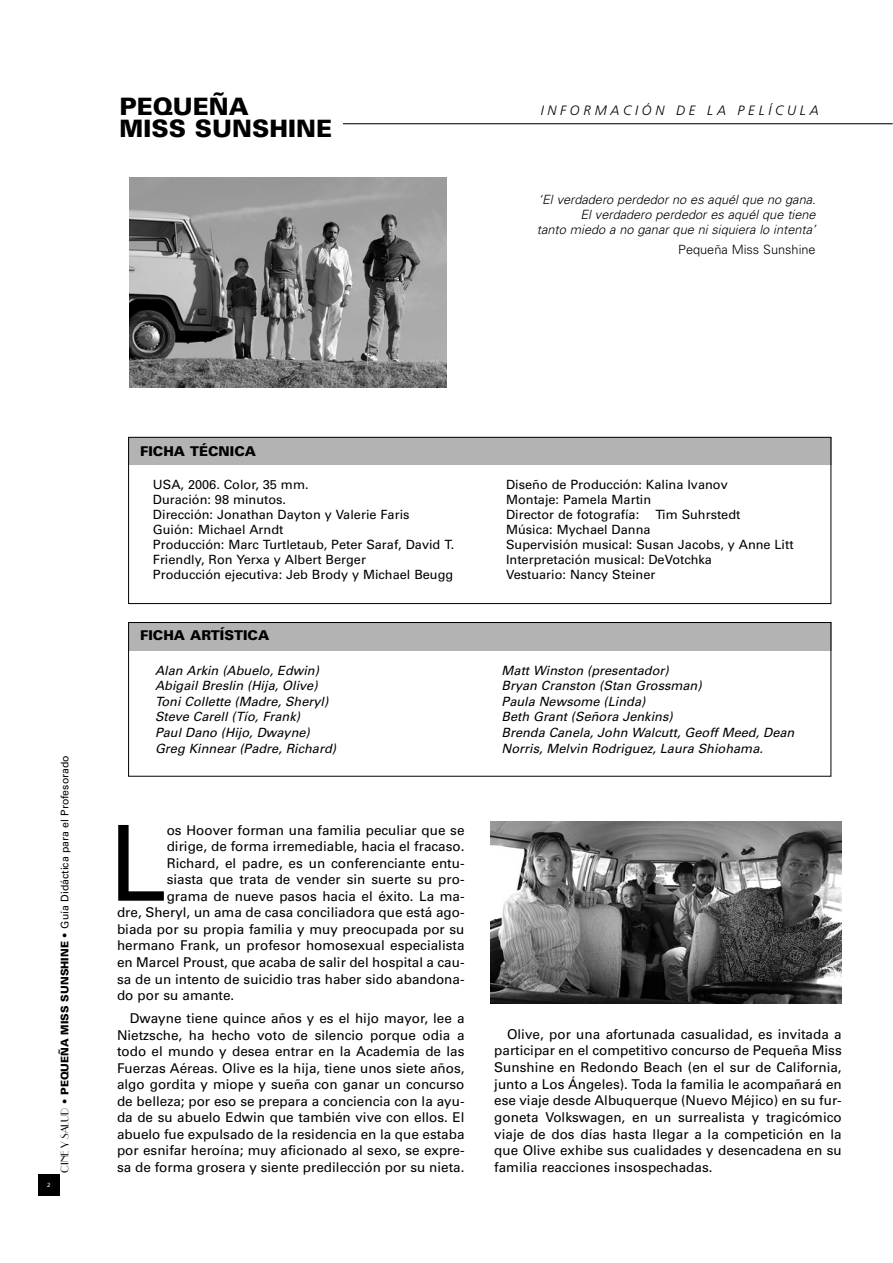
<style>
.page{position:relative;width:893px;height:1263px;background:#fff}
.page>*{position:absolute;margin:0;border:0;box-sizing:border-box;transform-origin:0 0}
.t1{font:104.85px "Univers";color:#000}
.t2{font:900 24px/22.5px "Univers";color:#000}
.t3{font:13.5px/16.5px "Univers";color:#000;text-align:justify}
.t4{font:900 13.5px "Univers";color:#000}
.t5{font:italic 300 13.5px "Frutiger";letter-spacing:.28em;color:#000}
.t6{font:12.75px/15px "Univers";color:#000}
.t7{font:italic 12.75px/15.6px "Univers";color:#000}
.t8{font:italic 300 12.75px/15px "Univers";color:#000;text-align:right}
.t9{font:300 12.75px "Univers";color:#000}
.t10{font:10.5px "Univers";color:#000}
.t11{font:6px "Frutiger";color:#fff}
.s1{font-family:"Parisian"}
.s2{font-weight:900}
</style>
<div class="page">
<div style="left:38px;top:1174px;width:21px;height:21px;background:#000"></div>
<img style="left:129px;top:177px;width:318px;height:210px">
<img style="left:491px;top:821px;width:351px;height:182px">
<hr style="left:343px;top:123px;width:550px;height:1px;background:#000">
<svg style="left:128px;top:437px;width:704px;height:340px"></svg>
<h2 class="t2" style="left:119px;top:97px;width:214px">PEQUEÑA<br>MISS SUNSHINE</h2>
<p class="t5" style="left:541px;top:105px;width:279px">INFORMACIÓN DE LA PELÍCULA</p>
<p class="t8" style="left:537px;top:193px;width:280px">‘El verdadero perdedor no es aquél que no gana.<br>El verdadero perdedor es aquél que tiene<br>tanto miedo a no ganar que ni siquiera lo intenta’</p>
<p class="t9" style="left:678px;top:244px;width:139px">Pequeña Miss Sunshine</p>
<p class="t11" style="left:47px;top:1182px;width:5px">2</p>
<p class="t10" style="left:61px;top:1173px;width:419px;rotate:-90deg"><span class="s1">CINE Y SALUD</span> <span class="s2">• PEQUEÑA MISS SUNSHINE •</span> Guía Didáctica para el Profesorado</p>
<p class="t4" style="left:140px;top:446px;width:117px">FICHA TÉCNICA</p>
<p class="t6" style="left:153px;top:478px;width:303px">USA, 2006. Color, 35 mm.<br>Duración: 98 minutos.<br>Dirección: Jonathan Dayton y Valerie Faris<br>Guión: Michael Arndt<br>Producción: Marc Turtletaub, Peter Saraf, David T.<br>Friendly, Ron Yerxa y Albert Berger<br>Producción ejecutiva: Jeb Brody y Michael Beugg</p>
<p class="t6" style="left:506px;top:478px;width:223px">Diseño de Producción: Kalina Ivanov<br>Montaje: Pamela Martin<br>Director de fotografía:</p>
<p class="t6" style="left:655px;top:508px;width:87px">Tim Suhrstedt</p>
<p class="t6" style="left:506px;top:523px;width:289px">Música: Mychael Danna<br>Supervisión musical: Susan Jacobs, y Anne Litt Interpretación musical: DeVotchka<br>Vestuario: Nancy Steiner</p>
<p class="t4" style="left:140px;top:630px;width:131px">FICHA ARTÍSTICA</p>
<p class="t7" style="left:155px;top:664px;width:185px">Alan Arkin (Abuelo, Edwin)<br>Abigail Breslin (Hija, Olive)<br>Toni Collette (Madre, Sheryl)<br>Steve Carell (Tío, Frank)<br>Paul Dano (Hijo, Dwayne)<br>Greg Kinnear (Padre, Richard)</p>
<p class="t7" style="left:502px;top:664px;width:297px">Matt Winston (presentador)<br>Bryan Cranston (Stan Grossman)<br>Paula Newsome (Linda)<br>Beth Grant (Señora Jenkins)<br>Brenda Canela, John Walcutt, Geoff Meed, Dean Norris, Melvin Rodriguez, Laura Shiohama.</p>
<h1 class="t1" style="left:108px;top:825px;width:60px">L</h1>
<p class="t3" style="left:167px;top:823px;width:299px">os Hoover forman una familia peculiar que se</p>
<p class="t3" style="left:167px;top:839px;width:299px">dirige, de forma irremediable, hacia el fracaso.</p>
<p class="t3" style="left:167px;top:856px;width:299px">Richard, el padre, es un conferenciante entu-</p>
<p class="t3" style="left:167px;top:872px;width:299px">siasta que trata de vender sin suerte su pro-</p>
<p class="t3" style="left:167px;top:889px;width:299px">grama de nueve pasos hacia el éxito. La ma-</p>
<p class="t3" style="left:117px;top:905px;width:349px">dre, Sheryl, un ama de casa conciliadora que está ago-</p>
<p class="t3" style="left:117px;top:922px;width:349px">biada por su propia familia y muy preocupada por su</p>
<p class="t3" style="left:117px;top:939px;width:349px">hermano Frank, un profesor homosexual especialista</p>
<p class="t3" style="left:117px;top:955px;width:349px">en Marcel Proust, que acaba de salir del hospital a cau-</p>
<p class="t3" style="left:117px;top:972px;width:349px">sa de un intento de suicidio tras haber sido abandona-</p>
<p class="t3" style="left:117px;top:988px;width:119px">do por su amante.</p>
<p class="t3" style="left:117px;top:1011px;width:349px;text-indent:13px">Dwayne tiene quince años y es el hijo mayor, lee a Nietzsche, ha hecho voto de silencio porque odia a todo el mundo y desea entrar en la Academia de las Fuerzas Aéreas. Olive es la hija, tiene unos siete años, algo gordita y miope y sueña con ganar un concurso de belleza; por eso se prepara a conciencia con la ayu&shy;da de su abuelo Edwin que también vive con ellos. El abuelo fue expulsado de la residencia en la que estaba por esnifar heroína; muy aficionado al sexo, se expre&shy;sa de forma grosera y siente predilección por su nieta.</p>
<p class="t3" style="left:494px;top:1027px;width:349px;text-indent:13px">Olive, por una afortunada casualidad, es invitada a participar en el competitivo concurso de Pequeña Miss Sunshine en Redondo Beach (en el sur de California, junto a Los Ángeles). Toda la familia le acompañará en ese viaje desde Albuquerque (Nuevo Méjico) en su fur&shy;goneta Volkswagen, en un surrealista y tragicómico viaje de dos días hasta llegar a la competición en la que Olive exhibe sus cualidades y desencadena en su familia reacciones insospechadas.</p>
</div>
